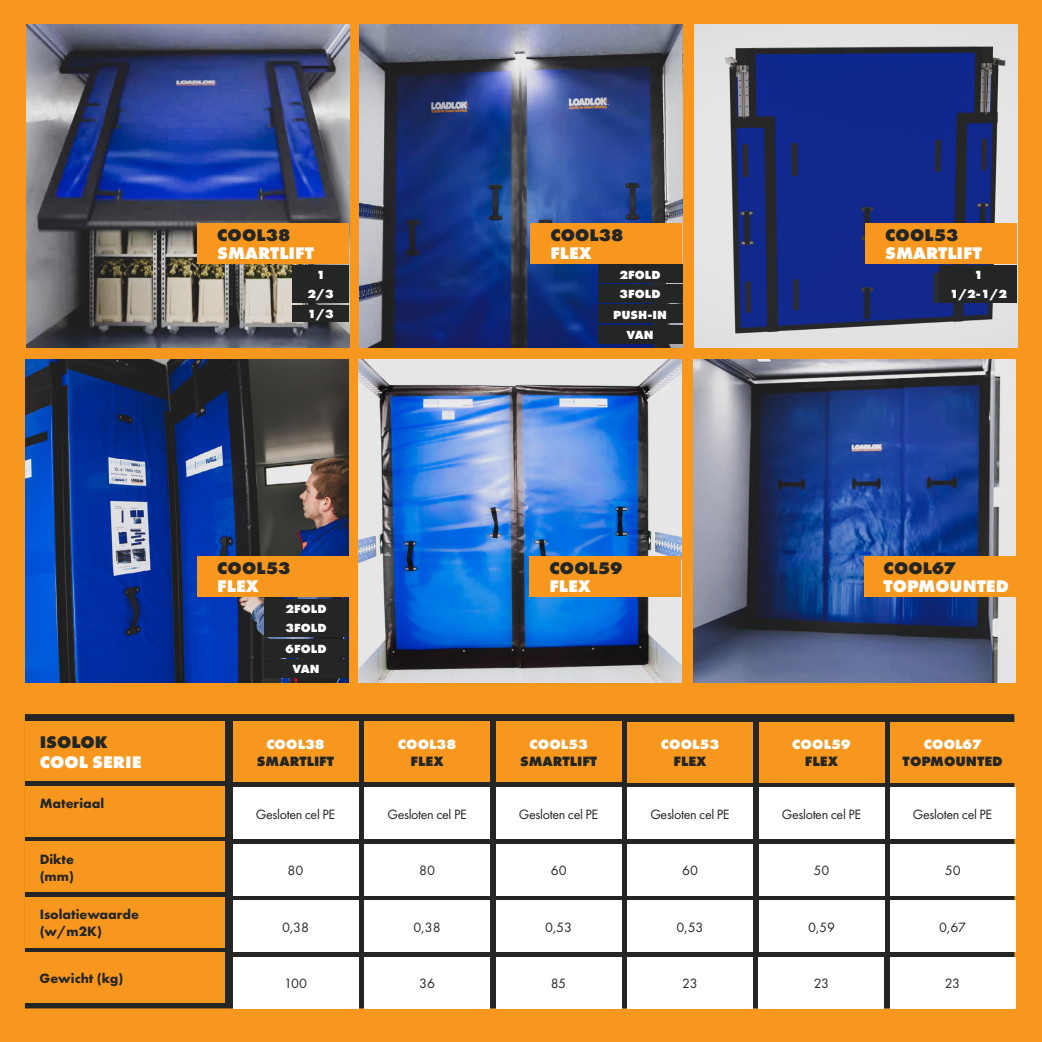
<style>
.page{position:relative;width:1042px;height:1042px;background:#f8971d}
.page>*{position:absolute;margin:0;border:0;box-sizing:border-box;transform-origin:0 0}
.t1{font:800 17.5px "Futura PT";color:#fff}
.t2{font:800 17.5px "Futura PT";color:#242525}
.t3{font:14px "Futura PT";letter-spacing:-.025em;color:#242525}
.t4{font:700 14px/16.8px "Futura PT";color:#242525}
.t5{font:800 14px "Futura PT";color:#242525}
.t6{font:800 14px "Futura PT";color:#fff}
.t7{font:800 12.25px/19.6px "Futura PT";color:#fff}
</style>
<div class="page">
<img style="left:27px;top:25px;width:322px;height:322px">
<img style="left:360px;top:25px;width:322px;height:322px">
<img style="left:694px;top:25px;width:323px;height:322px">
<img style="left:26px;top:360px;width:322px;height:322px">
<img style="left:359px;top:360px;width:322px;height:322px">
<img style="left:693px;top:360px;width:322px;height:322px">
<div style="left:197px;top:223px;width:152px;height:40px;background:#f8971d"></div>
<div style="left:197px;top:556px;width:152px;height:40px;background:#f8971d"></div>
<div style="left:529px;top:556px;width:152px;height:40px;background:#f8971d"></div>
<div style="left:864px;top:556px;width:151px;height:40px;background:#f8971d"></div>
<div style="left:530px;top:223px;width:152px;height:40px;background:#f8971d"></div>
<div style="left:865px;top:223px;width:152px;height:40px;background:#f8971d"></div>
<div style="left:16px;top:705px;width:1007px;height:312px;background:#242525;border:9px solid #f8971d"></div>
<div style="left:25px;top:721px;width:200px;height:60px;background:#f8971d"></div>
<div style="left:25px;top:786px;width:200px;height:50px;background:#f8971d"></div>
<div style="left:25px;top:841px;width:200px;height:51px;background:#f8971d"></div>
<div style="left:25px;top:897px;width:200px;height:50px;background:#f8971d"></div>
<div style="left:233px;top:787px;width:125px;height:52px;background:#fff"></div>
<div style="left:233px;top:844px;width:125px;height:51px;background:#fff"></div>
<div style="left:233px;top:900px;width:125px;height:52px;background:#fff"></div>
<div style="left:233px;top:721px;width:125px;height:61px;background:#f8971d"></div>
<div style="left:364px;top:721px;width:126px;height:61px;background:#f8971d"></div>
<div style="left:496px;top:721px;width:125px;height:61px;background:#f8971d"></div>
<div style="left:364px;top:787px;width:126px;height:52px;background:#fff"></div>
<div style="left:364px;top:900px;width:126px;height:52px;background:#fff"></div>
<div style="left:496px;top:787px;width:125px;height:52px;background:#fff"></div>
<div style="left:496px;top:900px;width:125px;height:52px;background:#fff"></div>
<div style="left:364px;top:844px;width:126px;height:51px;background:#fff"></div>
<div style="left:496px;top:844px;width:125px;height:51px;background:#fff"></div>
<div style="left:25px;top:952px;width:200px;height:50px;background:#f8971d"></div>
<div style="left:233px;top:957px;width:125px;height:51px;background:#fff"></div>
<div style="left:364px;top:957px;width:126px;height:51px;background:#fff"></div>
<div style="left:496px;top:957px;width:125px;height:51px;background:#fff"></div>
<div style="left:627px;top:722px;width:126px;height:60px;background:#f8971d"></div>
<div style="left:759px;top:722px;width:125px;height:60px;background:#f8971d"></div>
<div style="left:627px;top:788px;width:126px;height:51px;background:#fff"></div>
<div style="left:627px;top:901px;width:126px;height:51px;background:#fff"></div>
<div style="left:759px;top:788px;width:125px;height:51px;background:#fff"></div>
<div style="left:759px;top:901px;width:125px;height:51px;background:#fff"></div>
<div style="left:627px;top:844px;width:126px;height:51px;background:#fff"></div>
<div style="left:759px;top:844px;width:125px;height:51px;background:#fff"></div>
<div style="left:627px;top:957px;width:126px;height:51px;background:#fff"></div>
<div style="left:758px;top:957px;width:126px;height:51px;background:#fff"></div>
<div style="left:292px;top:265px;width:57px;height:18px;background:#242525"></div>
<div style="left:940px;top:265px;width:77px;height:18px;background:#242525"></div>
<div style="left:598px;top:265px;width:84px;height:18px;background:#242525"></div>
<div style="left:264px;top:599px;width:84px;height:18px;background:#242525"></div>
<div style="left:598px;top:284px;width:84px;height:19px;background:#242525"></div>
<div style="left:264px;top:618px;width:84px;height:19px;background:#242525"></div>
<div style="left:940px;top:284px;width:77px;height:19px;background:#242525"></div>
<div style="left:598px;top:305px;width:84px;height:18px;background:#242525"></div>
<div style="left:264px;top:639px;width:84px;height:18px;background:#242525"></div>
<div style="left:598px;top:325px;width:84px;height:19px;background:#242525"></div>
<div style="left:264px;top:659px;width:84px;height:19px;background:#242525"></div>
<div style="left:292px;top:284px;width:57px;height:19px;background:#242525"></div>
<div style="left:292px;top:305px;width:57px;height:16px;background:#242525"></div>
<div style="left:890px;top:722px;width:125px;height:60px;background:#f8971d"></div>
<div style="left:890px;top:788px;width:125px;height:51px;background:#fff"></div>
<div style="left:890px;top:901px;width:125px;height:51px;background:#fff"></div>
<div style="left:890px;top:844px;width:125px;height:51px;background:#fff"></div>
<div style="left:889px;top:957px;width:126px;height:51px;background:#fff"></div>
<p class="t2" style="left:217px;top:224px;width:75px">COOL38</p>
<p class="t1" style="left:217px;top:242px;width:98px">SMARTLIFT</p>
<p class="t2" style="left:550px;top:224px;width:75px">COOL38</p>
<p class="t1" style="left:550px;top:242px;width:43px">FLEX</p>
<p class="t2" style="left:885px;top:224px;width:75px">COOL53</p>
<p class="t1" style="left:885px;top:242px;width:98px">SMARTLIFT</p>
<p class="t7" style="left:316px;top:265px;width:10px">1</p>
<p class="t7" style="left:619px;top:264px;width:42px">2FOLD</p>
<p class="t7" style="left:974px;top:265px;width:10px">1</p>
<p class="t7" style="left:308px;top:284px;width:28px">2/3<br>1/3</p>
<p class="t7" style="left:619px;top:284px;width:42px">3FOLD</p>
<p class="t7" style="left:613px;top:304px;width:55px">PUSH-IN</p>
<p class="t7" style="left:626px;top:325px;width:29px">VAN</p>
<p class="t7" style="left:949px;top:284px;width:59px">1/2-1/2</p>
<p class="t2" style="left:217px;top:557px;width:75px">COOL53</p>
<p class="t1" style="left:217px;top:575px;width:43px">FLEX</p>
<p class="t2" style="left:549px;top:557px;width:75px">COOL59</p>
<p class="t1" style="left:549px;top:575px;width:43px">FLEX</p>
<p class="t2" style="left:883px;top:557px;width:74px">COOL67</p>
<p class="t1" style="left:883px;top:575px;width:127px">TOPMOUNTED</p>
<p class="t7" style="left:286px;top:598px;width:42px">2FOLD</p>
<p class="t7" style="left:286px;top:618px;width:42px">3FOLD</p>
<p class="t7" style="left:286px;top:639px;width:42px">6FOLD</p>
<p class="t7" style="left:292px;top:659px;width:29px">VAN</p>
<p class="t2" style="left:40px;top:731px;width:70px">ISOLOK</p>
<p class="t1" style="left:40px;top:750px;width:103px">COOL SERIE</p>
<p class="t4" style="left:40px;top:795px;width:66px">Materiaal</p>
<p class="t6" style="left:266px;top:735px;width:60px">COOL38</p>
<p class="t5" style="left:257px;top:752px;width:79px">SMARTLIFT</p>
<p class="t3" style="left:256px;top:805px;width:81px">Gesloten cel PE</p>
<p class="t6" style="left:398px;top:735px;width:60px">COOL38</p>
<p class="t5" style="left:410px;top:752px;width:35px">FLEX</p>
<p class="t3" style="left:387px;top:805px;width:81px">Gesloten cel PE</p>
<p class="t6" style="left:529px;top:735px;width:60px">COOL53</p>
<p class="t5" style="left:520px;top:752px;width:79px">SMARTLIFT</p>
<p class="t3" style="left:519px;top:805px;width:81px">Gesloten cel PE</p>
<p class="t6" style="left:661px;top:735px;width:60px">COOL53</p>
<p class="t5" style="left:673px;top:752px;width:35px">FLEX</p>
<p class="t3" style="left:650px;top:806px;width:81px">Gesloten cel PE</p>
<p class="t6" style="left:792px;top:735px;width:60px">COOL59</p>
<p class="t5" style="left:805px;top:752px;width:35px">FLEX</p>
<p class="t3" style="left:782px;top:806px;width:81px">Gesloten cel PE</p>
<p class="t6" style="left:924px;top:735px;width:59px">COOL67</p>
<p class="t5" style="left:902px;top:752px;width:102px">TOPMOUNTED</p>
<p class="t3" style="left:913px;top:806px;width:81px">Gesloten cel PE</p>
<p class="t4" style="left:40px;top:850px;width:36px">Dikte (mm)</p>
<p class="t4" style="left:40px;top:905px;width:101px">Isolatiewaarde (w/m2K)</p>
<p class="t3" style="left:288px;top:862px;width:17px">80</p>
<p class="t3" style="left:282px;top:918px;width:29px">0,38</p>
<p class="t3" style="left:419px;top:862px;width:17px">80</p>
<p class="t3" style="left:551px;top:862px;width:17px">60</p>
<p class="t3" style="left:414px;top:918px;width:29px">0,38</p>
<p class="t3" style="left:545px;top:918px;width:29px">0,53</p>
<p class="t3" style="left:682px;top:862px;width:17px">60</p>
<p class="t3" style="left:813px;top:862px;width:17px">50</p>
<p class="t3" style="left:944px;top:862px;width:17px">50</p>
<p class="t3" style="left:676px;top:919px;width:29px">0,53</p>
<p class="t3" style="left:808px;top:919px;width:29px">0,59</p>
<p class="t3" style="left:939px;top:919px;width:28px">0,67</p>
<p class="t4" style="left:40px;top:969px;width:85px">Gewicht (kg)</p>
<p class="t3" style="left:284px;top:975px;width:24px">100</p>
<p class="t3" style="left:419px;top:975px;width:17px">36</p>
<p class="t3" style="left:551px;top:975px;width:17px">85</p>
<p class="t3" style="left:682px;top:975px;width:17px">23</p>
<p class="t3" style="left:814px;top:975px;width:17px">23</p>
<p class="t3" style="left:945px;top:975px;width:17px">23</p>
</div>
